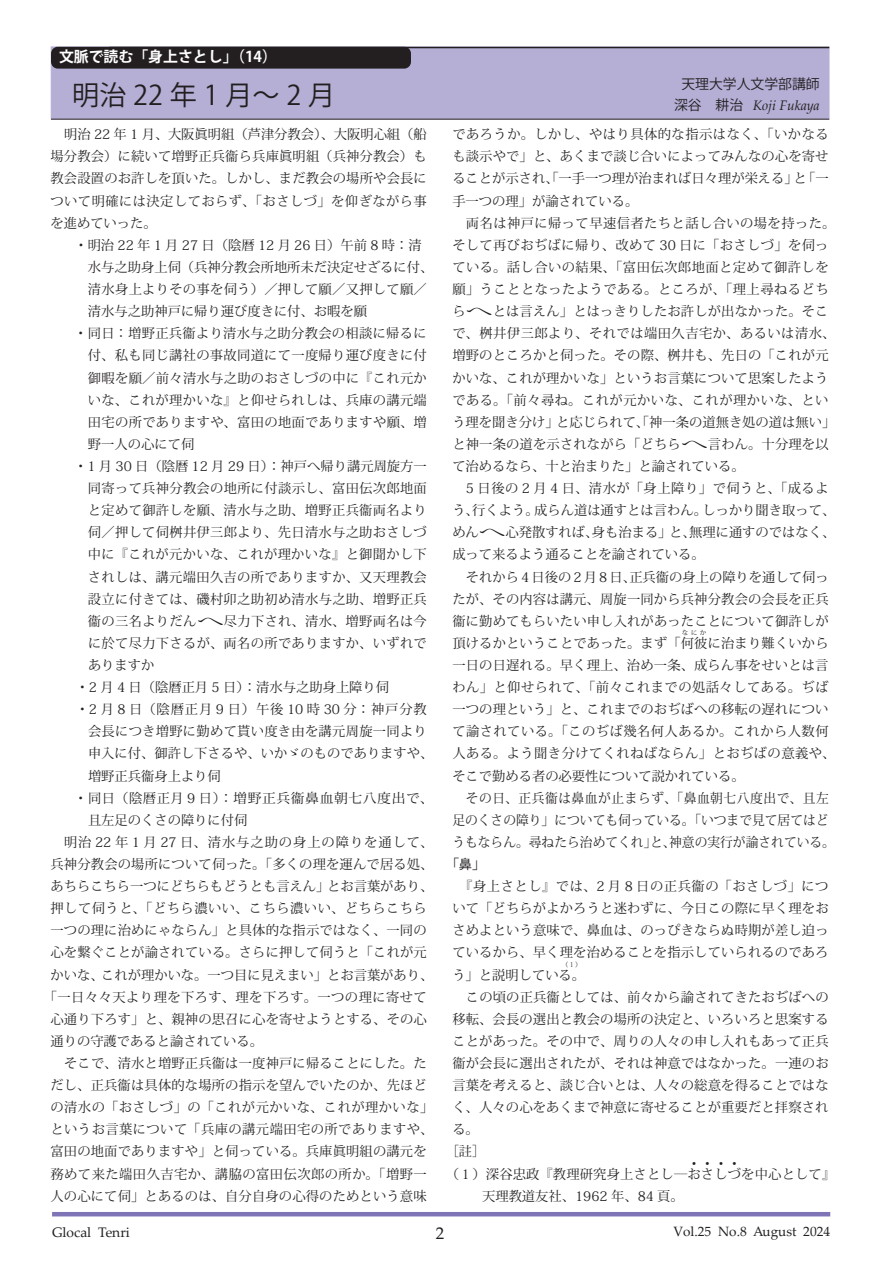
<style>
.page{position:relative;width:893px;height:1263px;background:#fff}
.page>*{position:absolute;margin:0;border:0;box-sizing:border-box;transform-origin:0 0}
.t1{font:27.15px "Koz Go Pr 6 N";letter-spacing:.25em;color:#231f20}
.t2{font:16.95px "Palatino Linotype";color:#231f20}
.t3{font:700 14.85px "Koz Go Pr 6 N";color:#fff}
.t4{font:italic 13.8px "Palatino Linotype";color:#231f20}
.t5{font:13.8px "Palatino Linotype";color:#231f20}
.t6{font:13.8px "Koz Go Pr 6 N";color:#231f20}
.t7{font:13.5px "Palatino Linotype";color:#231f20}
.t8{font:13.35px/22px "Koz Min Pr 6 N";letter-spacing:.015em;color:#231f20;text-align:justify}
.t9{font:13.35px "Koz Min Pr 6 N";letter-spacing:.035em;color:#231f20}
.t10{font:13.35px/22px "Koz Min Pr 6 N";letter-spacing:.015em;color:#231f20;text-align:center;scale:.96 1}
.t11{font:13.35px "Koz Min Pr 6 N";letter-spacing:.07em;color:#231f20}
.t12{font:13.35px "Koz Min Pr 6 N";letter-spacing:.065em;color:#231f20}
.t13{font:13.35px "Koz Min Pr 6 N";letter-spacing:.04em;color:#231f20}
.t14{font:13.35px "Koz Go Pr 6 N";color:#231f20}
.t15{font:6.6px "Koz Min Pr 6 N";color:#231f20}
.t16{font:6.6px "Kenten Generic";color:#231f20}
.s1{font-family:"Koz Go Pr 6 N";font-style:normal}
</style>
<div class="page">
<hr style="left:52px;top:1212px;width:778px;height:4px;background:#7f74b5">
<div style="left:51px;top:47px;width:778px;height:72px;background:#b5aed5;border:1px solid #b5aed5"></div>
<hr style="left:51px;top:119px;width:778px;height:1px;background:#231f20">
<hr style="left:109px;top:47px;width:720px;height:1px;background:#231f20">
<div style="left:51px;top:47px;width:360px;height:22px;background:#231f20;border-radius:7px"></div>
<p class="t3" style="left:59px;top:48px;width:219px">文脈で読む「身上さとし」（14）</p>
<h1 class="t1" style="left:72px;top:79px;width:265px">明治22年1月～2月</h1>
<p class="t6" style="left:681px;top:76px;width:140px">天理大学人文学部講師</p>
<p class="t4" style="left:674px;top:95px;width:147px"><span class="s1">深谷　耕治</span> Koji Fukaya</p>
<p class="t8" style="left:50px;top:124px;width:378px;text-indent:14px">明治 22 年 1 月、大阪眞明組（芦津分教会）、大阪明心組（船場分教会）に続いて増野正兵衞ら兵庫眞明組（兵神分教会）も教会設置のお許しを頂いた。しかし、まだ教会の場所や会長について明確には決定しておらず、「おさしづ」を仰ぎながら事を進めていった。</p>
<p class="t8" style="left:74px;top:234px;width:349px">・明治 22 年 1 月 27 日（陰暦 12 月 26 日）午前 8 時：清</p>
<p class="t8" style="left:88px;top:256px;width:347px">水与之助身上伺（兵神分教会所地所未だ決定せざるに付、</p>
<p class="t8" style="left:88px;top:278px;width:340px">清水身上よりその事を伺う）／押して願／又押して願／</p>
<p class="t8" style="left:88px;top:301px;width:281px">清水与之助神戸に帰り運び度きに付、お暇を願</p>
<p class="t8" style="left:74px;top:323px;width:354px">・同日：増野正兵衞より清水与之助分教会の相談に帰るに</p>
<p class="t8" style="left:88px;top:345px;width:340px">付、私も同じ講社の事故同道にて一度帰り運び度きに付</p>
<p class="t8" style="left:88px;top:367px;width:340px">御暇を願／前々清水与之助のおさしづの中に『これ元か</p>
<p class="t8" style="left:88px;top:389px;width:340px">いな、これが理かいな』と仰せられしは、兵庫の講元端</p>
<p class="t8" style="left:88px;top:411px;width:340px">田宅の所でありますや、富田の地面でありますや願、増</p>
<p class="t8" style="left:88px;top:433px;width:108px">野一人の心にて伺</p>
<p class="t8" style="left:74px;top:455px;width:354px">・1 月 30 日（陰暦 12 月 29 日）：神戸へ帰り講元周旋方一</p>
<p class="t8" style="left:88px;top:477px;width:340px">同寄って兵神分教会の地所に付談示し、富田伝次郎地面</p>
<p class="t8" style="left:88px;top:499px;width:340px">と定めて御許しを願、清水与之助、増野正兵衞両名より</p>
<p class="t8" style="left:88px;top:522px;width:340px">伺／押して伺桝井伊三郎より、先日清水与之助おさしづ</p>
<p class="t8" style="left:88px;top:544px;width:340px">中に『これが元かいな、これが理かいな』と御聞かし下</p>
<p class="t8" style="left:88px;top:566px;width:340px">されしは、講元端田久吉の所でありますか、又天理教会</p>
<p class="t8" style="left:88px;top:588px;width:340px">設立に付きては、磯村卯之助初め清水与之助、増野正兵</p>
<p class="t8" style="left:88px;top:610px;width:340px">衞の三名よりだんへ尽力下され、清水、増野両名は今</p>
<p class="t8" style="left:88px;top:632px;width:340px">に於て尽力下さるが、両名の所でありますか、いずれで</p>
<p class="t8" style="left:88px;top:654px;width:68px">ありますか</p>
<p class="t8" style="left:76px;top:676px;width:315px">・2 月 4 日（陰暦正月 5 日）：清水与之助身上障り伺</p>
<p class="t12" style="left:76px;top:702px;width:353px">・2 月 8 日（陰暦正月 9 日）午後 10 時 30 分：神戸分教</p>
<p class="t8" style="left:88px;top:721px;width:340px">会長につき増野に勤めて貰い度き由を講元周旋一同より</p>
<p class="t8" style="left:88px;top:743px;width:347px">申入に付、御許し下さるや、いかゞのものでありますや、</p>
<p class="t8" style="left:88px;top:765px;width:134px">増野正兵衞身上より伺</p>
<p class="t13" style="left:74px;top:790px;width:361px">・同日（陰暦正月 9 日）：増野正兵衞鼻血朝七八度出で、</p>
<p class="t8" style="left:88px;top:809px;width:161px">且左足のくさの障りに付伺</p>
<p class="t11" style="left:64px;top:834px;width:371px">明治 22 年 1 月 27 日、清水与之助の身上の障りを通して、</p>
<p class="t8" style="left:50px;top:853px;width:385px">兵神分教会の場所について伺った。「多くの理を運んで居る処、</p>
<p class="t8" style="left:50px;top:875px;width:384px">あちらこちら一つにどちらもどうとも言えん」とお言葉があり、</p>
<p class="t9" style="left:50px;top:901px;width:378px">押して伺うと、「どちら濃いい、こちら濃いい、どちらこちら</p>
<p class="t8" style="left:50px;top:920px;width:378px">一つの理に治めにゃならん」と具体的な指示ではなく、一同の</p>
<p class="t8" style="left:50px;top:942px;width:378px">心を繋ぐことが諭されている。さらに押して伺うと「これが元</p>
<p class="t8" style="left:50px;top:964px;width:384px">かいな、これが理かいな。一つ目に見えまい」とお言葉があり、</p>
<p class="t9" style="left:44px;top:989px;width:385px">「一日々々天より理を下ろす、理を下ろす。一つの理に寄せて</p>
<p class="t8" style="left:50px;top:1008px;width:378px">心通り下ろす」と、親神の思召に心を寄せようとする、その心</p>
<p class="t8" style="left:50px;top:1030px;width:214px">通りの守護であると諭されている。</p>
<p class="t8" style="left:64px;top:1052px;width:364px">そこで、清水と増野正兵衞は一度神戸に帰ることにした。た</p>
<p class="t8" style="left:50px;top:1074px;width:378px">だし、正兵衞は具体的な場所の指示を望んでいたのか、先ほど</p>
<p class="t9" style="left:50px;top:1100px;width:384px">の清水の「おさしづ」の「これが元かいな、これが理かいな」</p>
<p class="t9" style="left:50px;top:1122px;width:385px">というお言葉について「兵庫の講元端田宅の所でありますや、</p>
<p class="t8" style="left:50px;top:1141px;width:378px">富田の地面でありますや」と伺っている。兵庫眞明組の講元を</p>
<p class="t9" style="left:50px;top:1166px;width:378px">務めて来た端田久吉宅か、講脇の富田伝次郎の所か。「増野一</p>
<p class="t8" style="left:50px;top:1185px;width:378px">人の心にて伺」とあるのは、自分自身の心得のためという意味</p>
<p class="t8" style="left:452px;top:124px;width:378px">であろうか。しかし、やはり具体的な指示はなく、「いかなるも談示やで」と、あくまで談じ合いによってみんなの心を寄せることが示され、「一手一つ理が治まれば日々理が栄える」と「一手一つの理」が諭されている。</p>
<p class="t8" style="left:452px;top:212px;width:385px;text-align:left;text-indent:14px">両名は神戸に帰って早速信者たちと話し合いの場を持った。そして再びおぢばに帰り、改めて 30 日に「おさしづ」を伺っている。話し合いの結果、「富田伝次郎地面と定めて御許しを願」うこととなったようである。ところが、「理上尋ねるどちらへとは言えん」とはっきりしたお許しが出なかった。そこで、桝井伊三郎より、それでは端田久吉宅か、あるいは清水、増野のところかと伺った。その際、桝井も、先日の「これが元かいな、これが理かいな」というお言葉について思案したようである。「前々尋ね。これが元かいな、これが理かいな、という理を聞き分け」と応じられて、「神一条の道無き処の道は無い」と神一条の道を示されながら「どちらへ言わん。十分理を以て治めるなら、十と治まりた」と諭されている。</p>
<p class="t8" style="left:452px;top:477px;width:384px;text-align:left;text-indent:14px">5 日後の 2 月 4 日、清水が「身上障り」で伺うと、「成るよう、行くよう。成らん道は通すとは言わん。しっかり聞き取って、めんへ心発散すれば、身も治まる」と、無理に通すのではなく、成って来るよう通ることを諭されている。</p>
<p class="t8" style="left:452px;top:566px;width:378px;text-indent:14px">それから 4 日後の 2 月 8 日、正兵衞の身上の障りを通して伺ったが、その内容は講元、周旋一同から兵神分教会の会長を正兵衞に勤めてもらいたい申し入れがあったことについて御許しが頂けるかということであった。まず「何彼に治まり難くいから</p>
<p class="t15" style="left:682px;top:629px;width:26px">なにか</p>
<p class="t8" style="left:452px;top:654px;width:385px;text-align:left">一日の日遅れる。早く理上、治め一条、成らん事をせいとは言わん」と仰せられて、「前々これまでの処話々してある。ぢば一つの理という」と、これまでのおぢばへの移転の遅れについて諭されている。「このぢば幾名何人あるか。これから人数何人ある。よう聞き分けてくれねばならん」とおぢばの意義や、そこで勤める者の必要性について説かれている。</p>
<p class="t10" style="left:452px;top:787px;width:400px">その日、正兵衞は鼻血が止まらず、「鼻血朝七八度出で、且左<br>足のくさの障り」についても伺っている。「いつまで見て居てはどうもならん。尋ねたら治めてくれ」と、神意の実行が諭されている。</p>
<p class="t14" style="left:446px;top:856px;width:41px">「鼻」</p>
<p class="t8" style="left:452px;top:875px;width:378px;text-indent:7px">『身上さとし』では、2 月 8 日の正兵衞の「おさしづ」について「どちらがよかろうと迷わずに、今日この際に早く理をおさめよという意味で、鼻血は、のっぴきならぬ時期が差し迫っているから、早く理を治めることを指示していられるのであろう」と説明している。</p>
<p class="t15" style="left:562px;top:961px;width:21px">（１）</p>
<p class="t8" style="left:466px;top:986px;width:364px">この頃の正兵衞としては、前々から諭されてきたおぢばへの</p>
<p class="t8" style="left:452px;top:1008px;width:378px">移転、会長の選出と教会の場所の決定と、いろいろと思案する</p>
<p class="t8" style="left:452px;top:1030px;width:378px">ことがあった。その中で、周りの人々の申し入れもあって正兵</p>
<p class="t8" style="left:452px;top:1052px;width:378px">衞が会長に選出されたが、それは神意ではなかった。一連のお</p>
<p class="t8" style="left:452px;top:1074px;width:378px">言葉を考えると、談じ合いとは、人々の総意を得ることではな</p>
<p class="t8" style="left:452px;top:1096px;width:378px">く、人々の心をあくまで神意に寄せることが重要だと拝察され</p>
<p class="t8" style="left:452px;top:1119px;width:28px">る。</p>
<p class="t8" style="left:446px;top:1141px;width:41px">［註］</p>
<p class="t8" style="left:446px;top:1163px;width:391px">（１）深谷忠政『教理研究身上さとし―おさしづを中心として』</p>
<p class="t16" style="left:691px;top:1160px;width:49px">4444</p>
<p class="t8" style="left:482px;top:1185px;width:203px">天理教道友社、1962 年、84 頁。</p>
<p class="t5" style="left:52px;top:1222px;width:79px">Glocal Tenri</p>
<p class="t2" style="left:436px;top:1221px;width:10px">2</p>
<p class="t7" style="left:673px;top:1222px;width:158px">Vol.25 No.8 August 2024</p>
</div>
